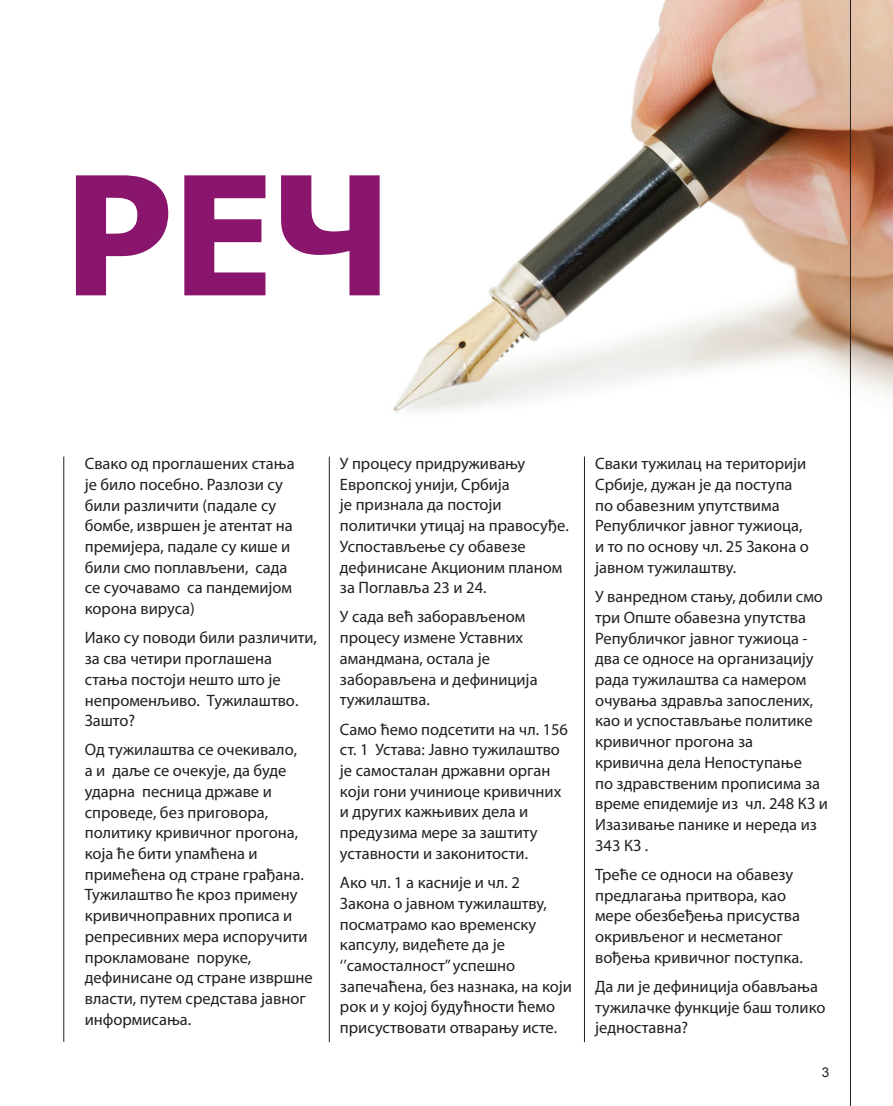
<style>
.page{position:relative;width:893px;height:1106px;background:#fff}
.page>*{position:absolute;margin:0;border:0;box-sizing:border-box;transform-origin:0 0}
.t1{font:700 165px "Tahoma";color:#89156d}
.t2{font:16.5px/20.7px "Myriad Pro";color:#231f20}
.t3{font:13.5px "Arial";color:#231f20}
</style>
<div class="page">
<img style="left:393px;top:0;width:500px;height:413px">
<hr style="left:64px;top:456px;width:1px;height:585px;background:#231f20">
<hr style="left:329px;top:456px;width:1px;height:586px;background:#231f20">
<hr style="left:584px;top:456px;width:1px;height:586px;background:#231f20">
<hr style="left:850px;top:0;width:1px;height:1106px;background:#231f20">
<h1 class="t1" style="left:64px;top:120px;width:330px">РЕЧ</h1>
<p class="t2" style="left:85px;top:453px;width:211px">Свако од проглашених стања је било посебно. Разлози су били различити (падале су бомбе, извршен је атентат на премијера, падале су кише и били смо поплављени, сада се суочавамо са пандемијом корона вируса)</p>
<p class="t2" style="left:85px;top:627px;width:234px">Иако су поводи били различити, за сва четири проглашена стања постоји нешто што је непроменљиво. Тужилаштво.<br>Зашто?</p>
<p class="t2" style="left:85px;top:739px;width:230px">Од тужилаштва се очекивало,<br>а и даље се очекује, да буде ударна песница државе и спроведе, без приговора, политику кривичног прогона, која ће бити упамћена и примећена од стране грађана.<br>Тужилаштво ће кроз примену кривичноправних прописа и репресивних мера испоручити прокламоване поруке, дефинисане од стране извршне власти, путем средстава јавног информисања.</p>
<p class="t2" style="left:340px;top:453px;width:230px">У процесу придруживању<br>Европској унији, Србија<br>је признала да постоји политички утицај на правосуђе.<br>Успостављење су обавезе дефинисане Акционим планом за Поглавља 23 и 24.</p>
<p class="t2" style="left:340px;top:606px;width:199px">У сада већ заборављеном процесу измене Уставних амандмана, остала је заборављена и дефиниција тужилаштва.</p>
<p class="t2" style="left:340px;top:718px;width:230px">Само ћемо подсетити на чл. 156 ст. 1 Устава: Јавно тужилаштво је самосталан државни орган који гони учиниоце кривичних и других кажњивих дела и предузима мере за заштиту уставности и законитости.</p>
<p class="t2" style="left:340px;top:872px;width:233px">Ако чл. 1 а касније и чл. 2<br>Закона о јавном тужилаштву, посматрамо као временску капсулу, видећете да је ‘’самосталност’’ успешно запечаћена, без назнака, на који рок и у којој будућности ћемо присуствовати отварању исте.</p>
<p class="t2" style="left:595px;top:453px;width:215px">Сваки тужилац на територији<br>Србије, дужан је да поступа по обавезним упутствима<br>Републичког јавног тужиоца, и то по основу чл. 25 Закона о јавном тужилаштву.</p>
<p class="t2" style="left:595px;top:586px;width:234px">У ванредном стању, добили смо три Опште обавезна упутства<br>Републичког јавног тужиоца - два се односе на организацију рада тужилаштва са намером очувања здравља запослених, као и успостављање политике кривичног прогона за<br>кривична дела Непоступање<br>по здравственим прописима за време епидемије из чл. 248 КЗ и<br>Изазивање панике и нереда из<br>343 КЗ .</p>
<p class="t2" style="left:595px;top:863px;width:209px">Треће се односи на обавезу предлагања притвора, као мере обезбеђења присуства окривљеног и несметаног вођења кривичног поступка.</p>
<p class="t2" style="left:595px;top:975px;width:232px">Да ли је дефиниција обављања тужилачке функције баш толико једноставна?</p>
<p class="t3" style="left:822px;top:1063px;width:9px">3</p>
</div>
